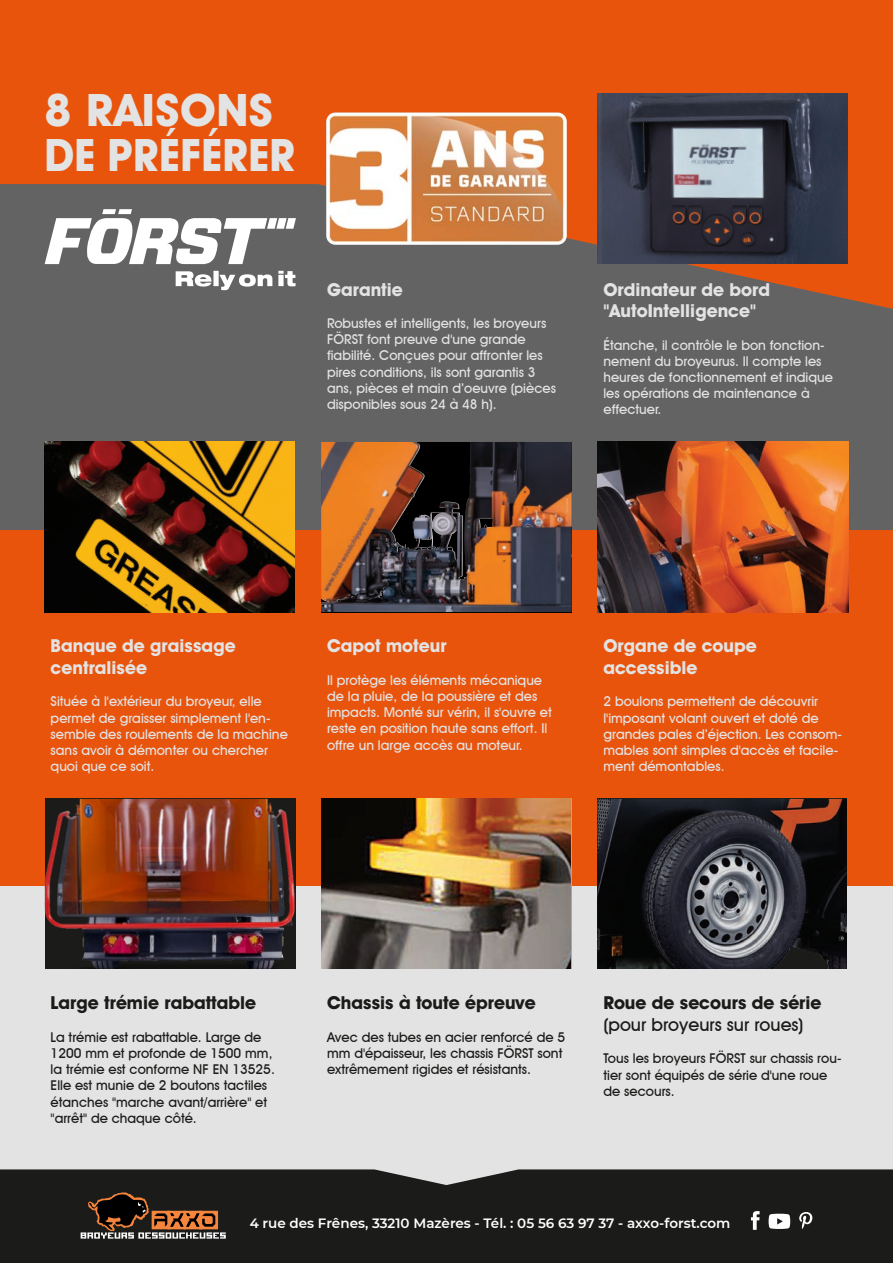
<style>
.page{position:relative;width:893px;height:1263px;background:#fff}
.page>*{position:absolute;margin:0;border:0;box-sizing:border-box;transform-origin:0 0}
.t1{font:700 45px/45px "Avant Garde IT Cby BT";color:#e3e3e3}
.t2{font:700 18px/21.6px "Avant Garde IT Cby BT";color:#e3e3e3}
.t3{font:500 18px/21.6px "Avant Garde IT Cby BT";color:#1b1b1a}
.t4{font:700 18px "Avant Garde IT Cby BT";color:#1b1b1a}
.t5{font:500 13.5px/16.2px "Avant Garde IT Cby BT";color:#e3e3e3}
.t6{font:500 13.5px/16.2px "Avant Garde IT Cby BT";color:#1b1b1a}
.t7{font:600 13.5px "Montserrat";color:#fff}
.s1{font-weight:700}
</style>
<div class="page">
<div style="left:0;top:886px;width:893px;height:306px;background:#e3e3e3"></div>
<div style="left:0;top:183px;width:893px;height:348px;background:#646363"></div>
<div style="left:0;top:531px;width:893px;height:355px;background:#e9540d"></div>
<svg style="left:0;top:0;width:893px;height:309px;fill:#e9540d"></svg>
<div style="left:0;top:1169px;width:893px;height:94px;background:#1b1b1a"></div>
<img style="left:326px;top:112px;width:241px;height:133px">
<img style="left:597px;top:94px;width:250px;height:170px">
<img style="left:45px;top:442px;width:249px;height:170px">
<img style="left:321px;top:442px;width:251px;height:170px">
<img style="left:597px;top:442px;width:252px;height:170px">
<img style="left:45px;top:799px;width:251px;height:170px">
<img style="left:321px;top:799px;width:250px;height:170px">
<img style="left:597px;top:799px;width:250px;height:170px">
<svg style="left:45px;top:209px;width:251px;height:56px"></svg>
<svg style="left:176px;top:271px;width:120px;height:19px"></svg>
<svg style="left:81px;top:1192px;width:145px;height:46px;background:#4f392b"></svg>
<svg style="left:751px;top:1211px;width:9px;height:19px"></svg>
<svg style="left:799px;top:1212px;width:13px;height:17px"></svg>
<svg style="left:769px;top:1214px;width:21px;height:15px"></svg>
<p class="t1" style="left:45px;top:87px;width:252px">8 RAISONS<br>DE PRÉFÉRER</p>
<p class="t2" style="left:327px;top:278px;width:77px">Garantie</p>
<p class="t5" style="left:327px;top:315px;width:230px">Robustes et intelligents, les broyeurs FÖRST font preuve d'une grande fiabilité. Conçues pour affronter les pires conditions, ils sont garantis 3 ans, pièces et main d’oeuvre (pièces disponibles sous 24 à 48 h).</p>
<p class="t2" style="left:603px;top:278px;width:168px">Ordinateur de bord "AutoIntelligence"</p>
<p class="t5" style="left:603px;top:336px;width:231px">Étanche, il contrôle le bon fonction&shy;nement du broyeurus. Il compte les heures de fonctionnement et indique les opérations de maintenance à effectuer.</p>
<p class="t2" style="left:51px;top:635px;width:187px">Banque de graissage centralisée</p>
<p class="t5" style="left:51px;top:693px;width:239px">Située à l'extérieur du broyeur, elle permet de graisser simplement l'en&shy;semble des roulements de la machine sans avoir à démonter ou chercher quoi que ce soit.</p>
<p class="t2" style="left:327px;top:635px;width:121px">Capot moteur</p>
<p class="t5" style="left:327px;top:672px;width:226px">Il protège les éléments mécanique de la pluie, de la poussière et des impacts. Monté sur vérin, il s'ouvre et reste en position haute sans effort. Il offre un large accès au moteur.</p>
<p class="t2" style="left:603px;top:635px;width:155px">Organe de coupe accessible</p>
<p class="t5" style="left:603px;top:693px;width:240px">2 boulons permettent de découvrir l'imposant volant ouvert et doté de grandes pales d’éjection. Les consom&shy;mables sont simples d'accès et facile&shy;ment démontables.</p>
<p class="t4" style="left:51px;top:992px;width:207px">Large trémie rabattable</p>
<p class="t6" style="left:51px;top:1029px;width:226px">La trémie est rabattable. Large de<br>1200 mm et profonde de 1500 mm, la trémie est conforme NF EN 13525.<br>Elle est munie de 2 boutons tactiles étanches "marche avant/arrière" et "arrêt" de chaque côté.</p>
<p class="t4" style="left:327px;top:992px;width:210px">Chassis à toute épreuve</p>
<p class="t6" style="left:327px;top:1029px;width:240px">Avec des tubes en acier renforcé de 5 mm d'épaisseur, les chassis FÖRST sont extrêmement rigides et résistants.</p>
<p class="t3" style="left:603px;top:992px;width:220px"><span class="s1">Roue de secours de série </span>(pour broyeurs sur roues)</p>
<p class="t6" style="left:603px;top:1050px;width:240px">Tous les broyeurs FÖRST sur chassis rou&shy;tier sont équipés de série d'une roue de secours.</p>
<p class="t7" style="left:250px;top:1213px;width:482px">4 rue des Frênes, 33210 Mazères - Tél. : 05 56 63 97 37 - axxo-forst.com</p>
</div>
